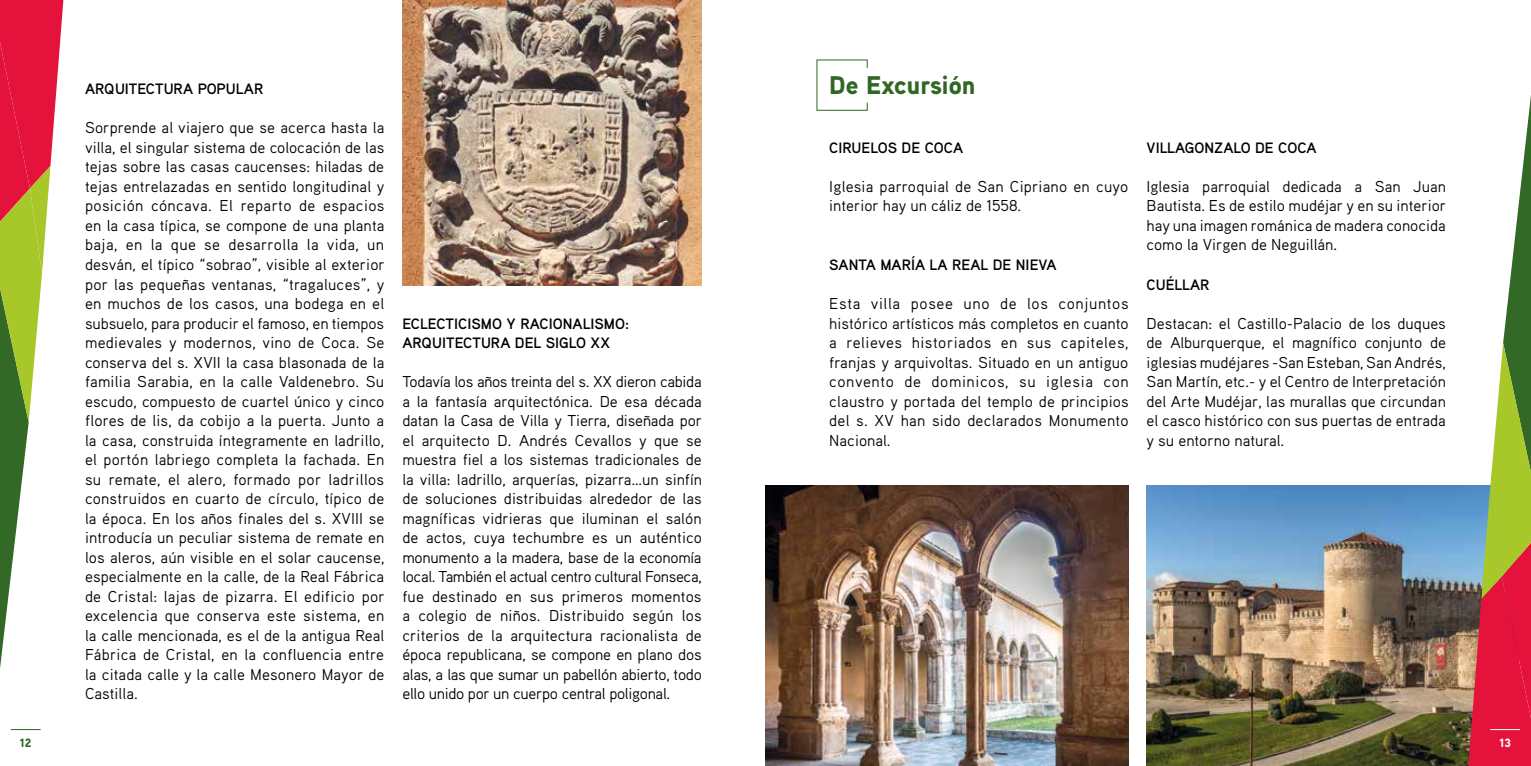
<style>
.page{position:relative;width:1531px;height:766px;background:#fff}
.page>*{position:absolute;margin:0;border:0;box-sizing:border-box;transform-origin:0 0}
.t1{font:900 25.5px "Aaux Pro";color:#306722}
.t2{font:15.75px/19.5px "Aaux Pro";color:#000;text-align:justify}
.t3{font:700 15px/19.5px "Aaux Pro";color:#000}
.t4{font:900 12px "Aaux Pro";color:#306722}
.t5{font:900 12px "Aaux Pro";color:#fff}
</style>
<div class="page">
<svg style="left:816px;top:59px;width:52px;height:52px"></svg>
<img style="left:1146px;top:485px;width:321px;height:280px">
<img style="left:402px;top:0;width:300px;height:285px">
<img style="left:765px;top:485px;width:363px;height:280px">
<svg style="left:0;top:0;width:64px;height:731px"></svg>
<svg style="left:1467px;top:95px;width:64px;height:670px"></svg>
<hr style="left:11px;top:729px;width:30px;height:1px;background:#306722">
<hr style="left:1490px;top:729px;width:30px;height:1px;background:#fff">
<p class="t3" style="left:85px;top:79px;width:180px">ARQUITECTURA POPULAR</p>
<p class="t2" style="left:85px;top:118px;width:301px">Sorprende al viajero que se acerca hasta la villa, el singular sistema de colocación de las tejas sobre las casas caucenses: hiladas de tejas entrelazadas en sentido longitudinal y posición cóncava. El reparto de espacios en la casa típica, se compone de una planta baja, en la que se desarrolla la vida, un desván, el típico “sobrao”, visible al exterior por las pequeñas ventanas, “tragaluces”, y en muchos de los casos, una bodega en el subsuelo, para producir el famoso, en tiempos medievales y modernos, vino de Coca. Se conserva del s. XVII la casa blasonada de la familia Sarabia, en la calle Valdenebro. Su escudo, compuesto de cuartel único y cinco flores de lis, da cobijo a la puerta. Junto a la casa, construida íntegramente en ladrillo, el portón labriego completa la fachada. En su remate, el alero, formado por ladrillos construidos en cuarto de círculo, típico de la época. En los años finales del s. XVIII se introducía un peculiar sistema de remate en los aleros, aún visible en el solar caucense, especialmente en la calle, de la Real Fábrica de Cristal: lajas de pizarra. El edificio por excelencia que conserva este sistema, en la calle mencionada, es el de la antigua Real Fábrica de Cristal, en la confluencia entre la citada calle y la calle Mesonero Mayor de Castilla.</p>
<p class="t3" style="left:402px;top:313px;width:228px">ECLECTICISMO Y RACIONALISMO:<br>ARQUITECTURA DEL SIGLO XX</p>
<p class="t2" style="left:402px;top:371px;width:301px">Todavía los años treinta del s. XX dieron cabida a la fantasía arquitectónica. De esa década datan la Casa de Villa y Tierra, diseñada por el arquitecto D. Andrés Cevallos y que se muestra fiel a los sistemas tradicionales de la villa: ladrillo, arquerías, pizarra…un sinfín de soluciones distribuidas alrededor de las magníficas vidrieras que iluminan el salón de actos, cuya techumbre es un auténtico monumento a la madera, base de la economía local. También el actual centro cultural Fonseca, fue destinado en sus primeros momentos a colegio de niños. Distribuido según los criterios de la arquitectura racionalista de época republicana, se compone en plano dos alas, a las que sumar un pabellón abierto, todo ello unido por un cuerpo central poligonal.</p>
<h1 class="t1" style="left:829px;top:69px;width:148px">De Excursión</h1>
<p class="t3" style="left:829px;top:137px;width:135px">CIRUELOS DE COCA</p>
<p class="t2" style="left:829px;top:176px;width:301px">Iglesia parroquial de San Cipriano en cuyo interior hay un cáliz de 1558.</p>
<p class="t3" style="left:829px;top:254px;width:229px">SANTA MARÍA LA REAL DE NIEVA</p>
<p class="t2" style="left:829px;top:293px;width:301px">Esta villa posee uno de los conjuntos histórico artísticos más completos en cuanto a relieves historiados en sus capiteles, franjas y arquivoltas. Situado en un antiguo convento de dominicos, su iglesia con claustro y portada del templo de principios del s. XV han sido declarados Monumento Nacional.</p>
<p class="t3" style="left:1146px;top:137px;width:172px">VILLAGONZALO DE COCA</p>
<p class="t2" style="left:1146px;top:176px;width:301px">Iglesia parroquial dedicada a San Juan Bautista. Es de estilo mudéjar y en su interior hay una imagen románica de madera conocida como la Virgen de Neguillán.</p>
<p class="t3" style="left:1146px;top:274px;width:64px">CUÉLLAR</p>
<p class="t2" style="left:1146px;top:313px;width:301px">Destacan: el Castillo-Palacio de los duques de Alburquerque, el magnífico conjunto de iglesias mudéjares -San Esteban, San Andrés, San Martín, etc.- y el Centro de Interpretación del Arte Mudéjar, las murallas que circundan el casco histórico con sus puertas de entrada y su entorno natural.</p>
<p class="t4" style="left:20px;top:734px;width:13px">12</p>
<p class="t5" style="left:1499px;top:734px;width:13px">13</p>
</div>
